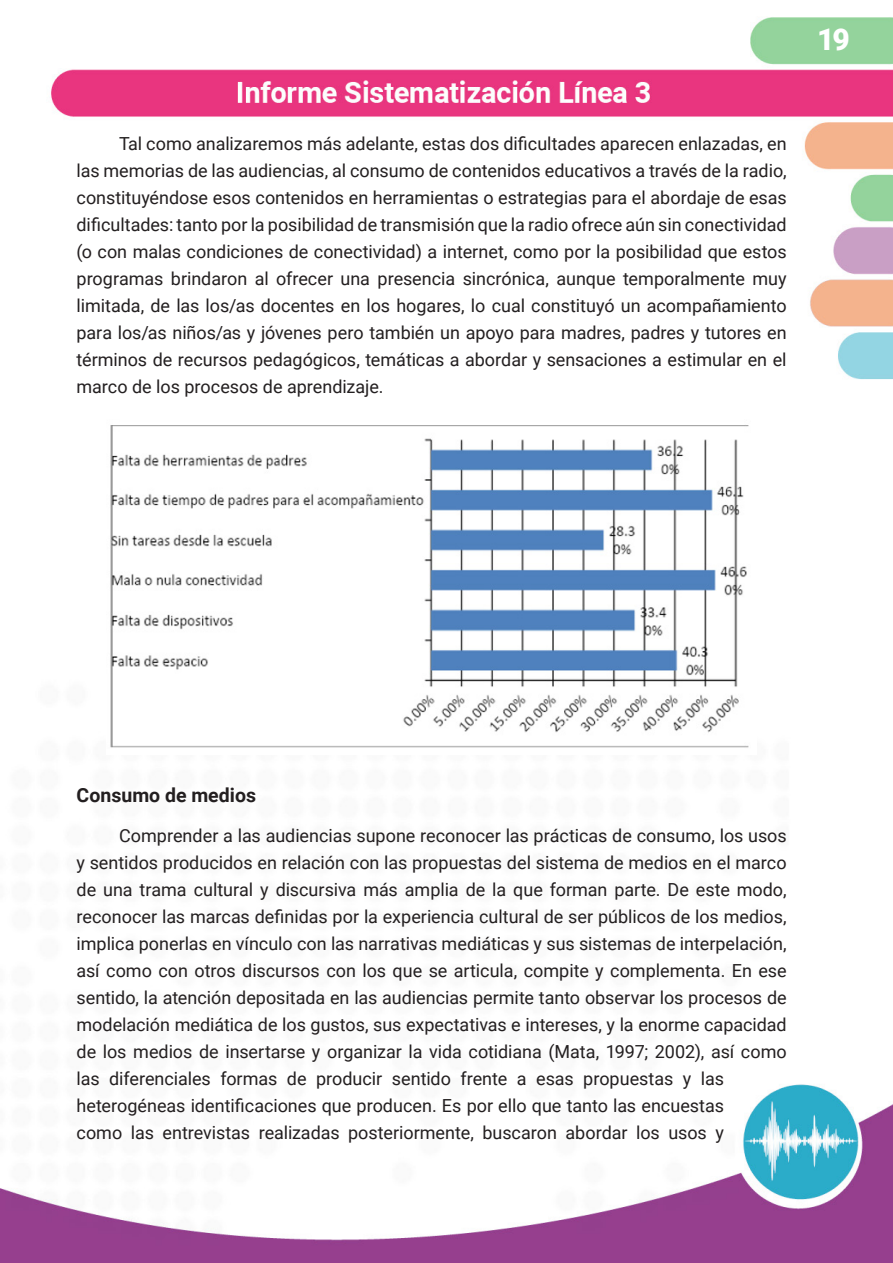
<style>
.page{position:relative;width:893px;height:1263px;background:#fff}
.page>*{position:absolute;margin:0;border:0;box-sizing:border-box;transform-origin:0 0}
.t1{font:900 30px "Roboto";color:#fff}
.Subtitulo_Texto_Gral{font:700 19.5px "Roboto";color:#231f20}
.Parrafos_Texto_Gral{font:18px/27px "Roboto";color:#231f20;text-align:justify}
</style>
<div class="page">
<img style="left:0;top:17px;width:893px;height:1246px">
<img style="left:106px;top:419px;width:651px;height:335px">
<h1 class="t1" style="left:817px;top:18px;width:34px">19</h1>
<p class="Parrafos_Texto_Gral" style="left:77px;top:129px;width:712px;text-indent:43px">Tal como analizaremos más adelante, estas dos dificultades aparecen enlazadas, en las memorias de las audiencias, al consumo de contenidos educativos a través de la radio, constituyéndose esos contenidos en herramientas o estrategias para el abordaje de esas dificultades: tanto por la posibilidad de transmisión que la radio ofrece aún sin conectividad (o con malas condiciones de conectividad) a internet, como por la posibilidad que estos programas brindaron al ofrecer una presencia sincrónica, aunque temporalmente muy limitada, de las los/as docentes en los hogares, lo cual constituyó un acompañamiento para los/as niños/as y jóvenes pero también un apoyo para madres, padres y tutores en términos de recursos pedagógicos, temáticas a abordar y sensaciones a estimular en el marco de los procesos de aprendizaje.</p>
<p class="Subtitulo_Texto_Gral" style="left:77px;top:781px;width:181px">Consumo de medios</p>
<p class="Parrafos_Texto_Gral" style="left:77px;top:821px;width:712px;text-align:left;text-indent:43px">Comprender a las audiencias supone reconocer las prácticas de consumo, los usos y sentidos producidos en relación con las propuestas del sistema de medios en el marco de una trama cultural y discursiva más amplia de la que forman parte. De este modo, reconocer las marcas definidas por la experiencia cultural de ser públicos de los medios, implica ponerlas en vínculo con las narrativas mediáticas y sus sistemas de interpelación, así como con otros discursos con los que se articula, compite y complementa. En ese sentido, la atención depositada en las audiencias permite tanto observar los procesos de modelación mediática de los gustos, sus expectativas e intereses, y la enorme capacidad de los medios de insertarse y organizar la vida cotidiana (Mata, 1997; 2002), así como las diferenciales formas de producir sentido frente a esas propuestas y las heterogéneas identificaciones que producen. Es por ello que tanto las encuestas<br>como las entrevistas realizadas posteriormente, buscaron abordar los usos y</p>
</div>
